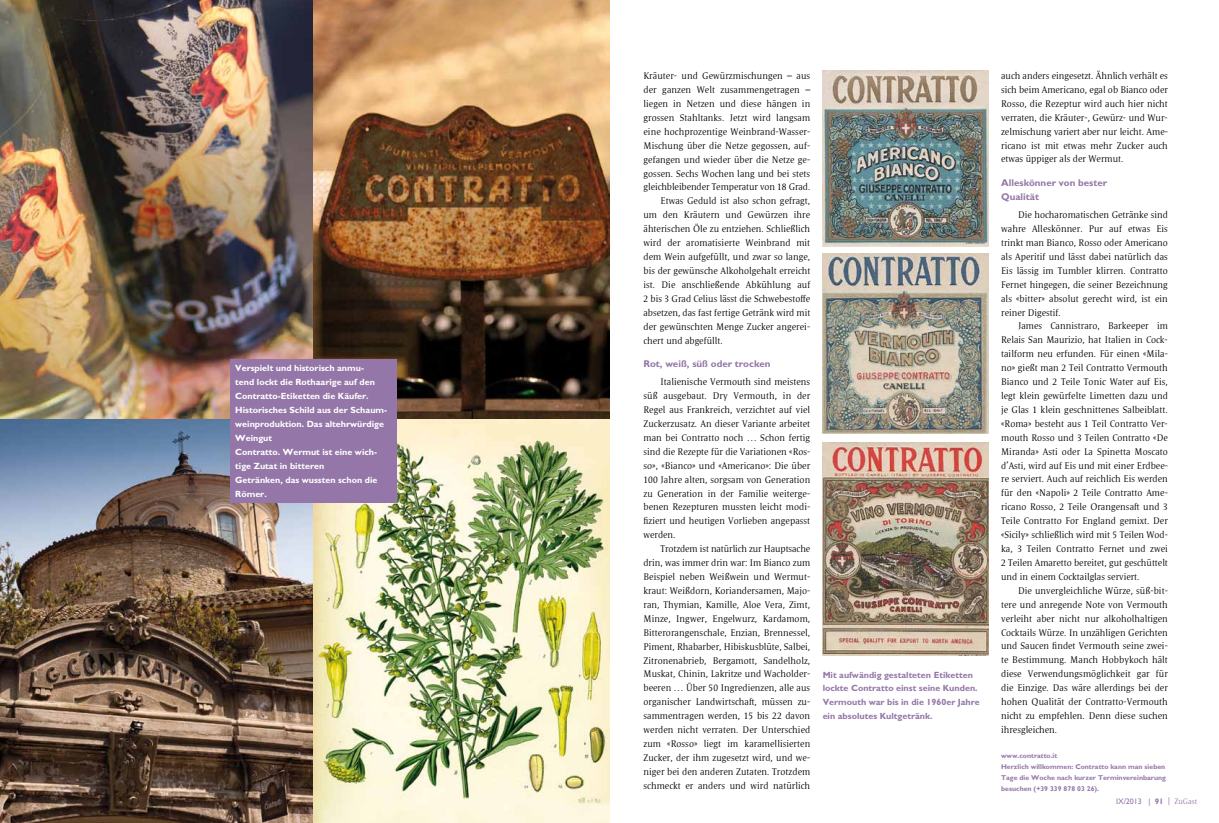
<style>
.page{position:relative;width:1219px;height:823px;background:#fff}
.page>*{position:absolute;margin:0;border:0;box-sizing:border-box;transform-origin:0 0}
.t1{font:300 9.8px/13.9px "Satero Serif LT Pro";letter-spacing:.005em;color:#000;text-align:justify}
.t2{font:700 9.8px/13.9px "Gill Sans";color:#9477a8}
.t3{font:700 9px/13.9px "Gill Sans";color:#fff}
.t4{font:700 9px/13.9px "Gill Sans";color:#9477a8}
.t5{font:8px "Gill Sans";color:#9477a8}
.t6{font:700 7px/11px "Gill Sans";color:#9477a8}
.s1{font-weight:700}
.s2{font-family:"Satero Serif LT Pro";font-weight:300}
</style>
<div class="page">
<img style="left:0;top:0;width:609px;height:822px">
<img style="left:823px;top:71px;width:166px;height:176px">
<img style="left:822px;top:254px;width:167px;height:179px">
<img style="left:823px;top:442px;width:166px;height:212px">
<div style="left:230px;top:359px;width:166px;height:143px;background:#9477a8"></div>
<p class="t3" style="left:235px;top:361px;width:153px">Verspielt und historisch anmu-<br>tend lockt die Rothaarige auf den<br>Contratto-Etiketten die Käufer.<br>Historisches Schild aus der Schaum&shy;weinproduktion. Das altehrwürdige<br>Weingut<br>Contratto. Wermut ist eine wich&shy;tige Zutat in bitteren<br>Getränken, das wussten schon die<br>Römer.</p>
<p class="t1" style="left:643px;top:69px;width:168px">Kräuter- und Gewürzmischungen – aus</p>
<p class="t1" style="left:643px;top:83px;width:168px">der ganzen Welt zusammengetragen –</p>
<p class="t1" style="left:643px;top:96px;width:168px">liegen in Netzen und diese hängen in</p>
<p class="t1" style="left:643px;top:110px;width:168px">grossen Stahltanks. Jetzt wird langsam</p>
<p class="t1" style="left:643px;top:124px;width:168px">eine hochprozentige Weinbrand-Wasser-</p>
<p class="t1" style="left:643px;top:138px;width:168px">Mischung über die Netze gegossen, auf-</p>
<p class="t1" style="left:643px;top:152px;width:168px">gefangen und wieder über die Netze ge-</p>
<p class="t1" style="left:643px;top:166px;width:168px">gossen. Sechs Wochen lang und bei stets</p>
<p class="t1" style="left:643px;top:180px;width:168px">gleichbleibender Temperatur von 18 Grad.</p>
<p class="t1" style="left:660px;top:194px;width:151px">Etwas Geduld ist also schon gefragt,</p>
<p class="t1" style="left:643px;top:208px;width:168px">um den Kräutern und Gewürzen ihre</p>
<p class="t1" style="left:643px;top:222px;width:168px">ähterischen Öle zu entziehen. Schließlich</p>
<p class="t1" style="left:643px;top:235px;width:168px">wird der aromatisierte Weinbrand mit</p>
<p class="t1" style="left:643px;top:249px;width:168px">dem Wein aufgefüllt, und zwar so lange,</p>
<p class="t1" style="left:643px;top:263px;width:168px">bis der gewünsche Alkoholgehalt erreicht</p>
<p class="t1" style="left:643px;top:277px;width:168px">ist. Die anschließende Abkühlung auf</p>
<p class="t1" style="left:643px;top:291px;width:168px">2 bis 3 Grad Celius lässt die Schwebestoffe</p>
<p class="t1" style="left:643px;top:305px;width:168px">absetzen, das fast fertige Getränk wird mit</p>
<p class="t1" style="left:643px;top:319px;width:168px">der gewünschten Menge Zucker angerei-</p>
<p class="t1" style="left:643px;top:333px;width:81px">chert und abgefüllt.</p>
<p class="t2" style="left:643px;top:356px;width:129px">Rot, weiß, süß oder trocken</p>
<p class="t1" style="left:643px;top:374px;width:168px;text-indent:17px">Italienische Vermouth sind meistens süß ausgebaut. Dry Vermouth, in der Regel aus Frankreich, verzichtet auf viel Zuckerzusatz. An dieser Variante arbeitet man bei Contratto noch … Schon fertig sind die Rezepte für die Variationen «Ros&shy;so», «Bianco» und «Americano»: Die über 100 Jahre alten, sorgsam von Generation zu Generation in der Familie weiterge&shy;benen Rezepturen mussten leicht modi&shy;fiziert und heutigen Vorlieben angepasst werden.</p>
<p class="t1" style="left:643px;top:541px;width:168px;text-indent:17px">Trotzdem ist natürlich zur Hauptsache drin, was immer drin war: Im Bianco zum Beispiel neben Weißwein und Wermut&shy;kraut: Weißdorn, Koriandersamen, Majo&shy;ran, Thymian, Kamille, Aloe Vera, Zimt, Minze, Ingwer, Engelwurz, Kardamom, Bitterorangenschale, Enzian, Brennessel, Piment, Rhabarber, Hibiskusblüte, Salbei, Zitronenabrieb, Bergamott, Sandelholz, Muskat, Chinin, Lakritze und Wacholder&shy;beeren … Über 50 Ingredienzen, alle aus organischer Landwirtschaft, müssen zu&shy;sammentragen werden, 15 bis 22 davon werden nicht verraten. Der Unterschied zum «Rosso» liegt im karamellisierten Zucker, der ihm zugesetzt wird, und we&shy;niger bei den anderen Zutaten. Trotzdem schmeckt er anders und wird natürlich</p>
<p class="t4" style="left:823px;top:667px;width:159px">Mit aufwändig gestalteten Etiketten lockte Contratto einst seine Kunden.<br>Vermouth war bis in die 1960er Jahre ein absolutes Kultgetränk.</p>
<p class="t1" style="left:1001px;top:68px;width:168px">auch anders eingesetzt. Ähnlich verhält es sich beim Americano, egal ob Bianco oder Rosso, die Rezeptur wird auch hier nicht verraten, die Kräuter-, Gewürz- und Wur&shy;zelmischung variert aber nur leicht. Ame&shy;ricano ist mit etwas mehr Zucker auch etwas üppiger als der Wermut.</p>
<p class="t2" style="left:1001px;top:175px;width:108px">Alleskönner von bester<br>Qualität</p>
<p class="t1" style="left:1001px;top:207px;width:168px;text-indent:17px">Die hocharomatischen Getränke sind wahre Alleskönner. Pur auf etwas Eis trinkt man Bianco, Rosso oder Americano als Aperitif und lässt dabei natürlich das Eis lässig im Tumbler klirren. Contratto Fernet hingegen, die seiner Bezeichnung als «bitter» absolut gerecht wird, ist ein reiner Digestif.</p>
<p class="t1" style="left:1001px;top:319px;width:168px;text-indent:17px">James Cannistraro, Barkeeper im Relais San Maurizio, hat Italien in Cock&shy;tailform neu erfunden. Für einen «Mila&shy;no» gießt man 2 Teil Contratto Vermouth Bianco und 2 Teile Tonic Water auf Eis, legt klein gewürfelte Limetten dazu und je Glas 1 klein geschnittenes Salbeiblatt. «Roma» besteht aus 1 Teil Contratto Ver&shy;mouth Rosso und 3 Teilen Contratto «De Miranda» Asti oder La Spinetta Moscato d’Asti, wird auf Eis und mit einer Erdbee&shy;re serviert. Auch auf reichlich Eis werden für den «Napoli» 2 Teile Contratto Ame&shy;ricano Rosso, 2 Teile Orangensaft und 3<br>Teile Contratto For England gemixt. Der «Sicily» schließlich wird mit 5 Teilen Wod&shy;ka, 3 Teilen Contratto Fernet und zwei 2 Teilen Amaretto bereitet, gut geschüttelt und in einem Cocktailglas serviert.</p>
<p class="t1" style="left:1001px;top:583px;width:168px;text-indent:17px">Die unvergleichliche Würze, süß-bit&shy;tere und anregende Note von Vermouth verleiht aber nicht nur alkoholhaltigen Cocktails Würze. In unzähligen Gerichten und Saucen findet Vermouth seine zwei&shy;te Bestimmung. Manch Hobbykoch hält diese Verwendungsmöglichkeit gar für die Einzige. Das wäre allerdings bei der hohen Qualität der Contratto-Vermouth nicht zu empfehlen. Denn diese suchen ihresgleichen.</p>
<p class="t6" style="left:1001px;top:749px;width:166px">www.contratto.it<br>Herzlich willkommen: Contratto kann man sieben Tage die Woche nach kurzer Terminvereinbarung besuchen (+39 339 878 03 26).</p>
<p class="t5" style="left:1116px;top:796px;width:83px">IX/2013 | <span class="s1">91</span> <span class="s2">| ZuGast</span></p>
</div>
